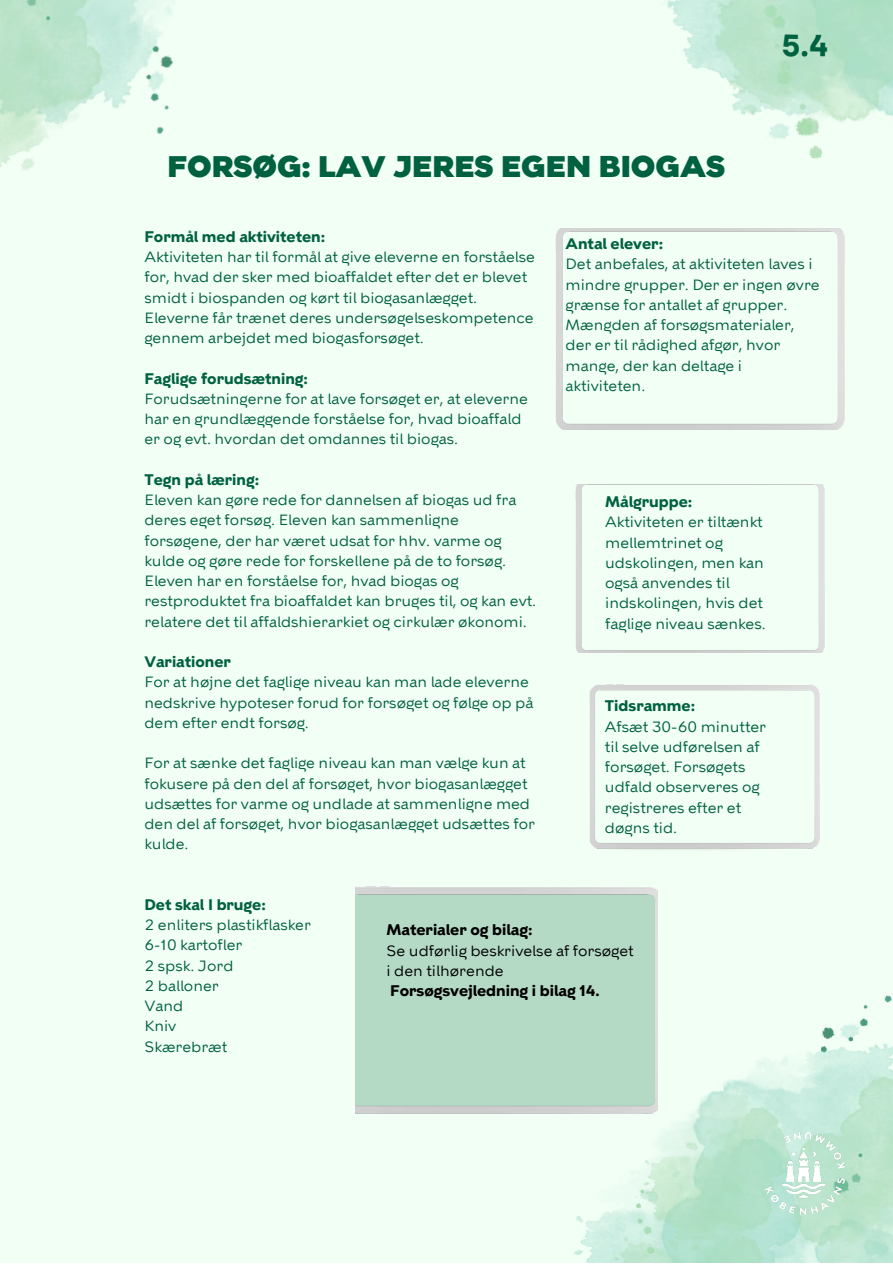
<style>
.page{position:relative;width:893px;height:1264px;background:#fff}
.page>*{position:absolute;margin:0;border:0;box-sizing:border-box;transform-origin:0 0}
.t1{font:30px "KBH Black 5";color:#006140}
.t2{font:15px/20.2px "KBH9";color:#006140}
.t3{font:15px/20.2px "KBH10";color:#006140}
.t4{font:15px "KBH Bold 5";color:#006140}
.t5{font:15px/20.2px "KBH9";color:#000}
.t6{font:15px "KBH Bold 5";color:#000}
.s1{font-family:"KBH Bold 5"}
</style>
<div class="page">
<div style="left:0;top:0;width:892px;height:1262px;background:#f2fff5"></div>
<img style="left:665px;top:0;width:227px;height:159px">
<img style="left:555px;top:229px;width:289px;height:200px">
<img style="left:0;top:0;width:173px;height:170px">
<img style="left:571px;top:995px;width:321px;height:267px">
<img style="left:765px;top:1131px;width:79px;height:83px">
<img style="left:355px;top:886px;width:302px;height:227px">
<img style="left:575px;top:485px;width:249px;height:167px">
<img style="left:589px;top:684px;width:230px;height:166px">
<svg style="left:782px;top:35px;width:45px;height:22px"></svg>
<h2 class="t1" style="left:167px;top:148px;width:559px">FORSØG: LAV JERES EGEN BIOGAS</h2>
<h3 class="t4" style="left:144px;top:228px;width:182px">Formål med aktiviteten:</h3>
<p class="t3" style="left:144px;top:247px;width:392px">Aktiviteten har til formål at give eleverne en forståelse for, hvad der sker med bioaffaldet efter det er blevet smidt i biospanden og kørt til biogasanlægget.<br>Eleverne får trænet deres undersøgelseskompetence gennem arbejdet med biogasforsøget.</p>
<h3 class="t4" style="left:144px;top:369px;width:165px">Faglige forudsætning:</h3>
<p class="t2" style="left:144px;top:388px;width:385px">Forudsætningerne for at lave forsøget er, at eleverne har en grundlæggende forståelse for, hvad bioaffald er og evt. hvordan det omdannes til biogas.</p>
<h3 class="t4" style="left:144px;top:470px;width:116px">Tegn på læring:</h3>
<p class="t2" style="left:144px;top:490px;width:393px">Eleven kan gøre rede for dannelsen af biogas ud fra deres eget forsøg. Eleven kan sammenligne forsøgene, der har været udsat for hhv. varme og kulde og gøre rede for forskellene på de to forsøg.<br>Eleven har en forståelse for, hvad biogas og restproduktet fra bioaffaldet kan bruges til, og kan evt. relatere det til affaldshierarkiet og cirkulær økonomi.</p>
<h3 class="t4" style="left:144px;top:653px;width:88px">Variationer</h3>
<p class="t2" style="left:144px;top:672px;width:390px">For at højne det faglige niveau kan man lade eleverne nedskrive hypoteser forud for forsøget og følge op på dem efter endt forsøg.</p>
<p class="t2" style="left:144px;top:753px;width:392px">For at sænke det faglige niveau kan man vælge kun at fokusere på den del af forsøget, hvor biogasanlægget udsættes for varme og undlade at sammenligne med den del af forsøget, hvor biogasanlægget udsættes for kulde.</p>
<p class="t2" style="left:565px;top:234px;width:255px"><span class="s1">Antal elever:<br></span>Det anbefales, at aktiviteten laves i mindre grupper. Der er ingen øvre grænse for antallet af grupper.<br>Mængden af forsøgsmaterialer, der er til rådighed afgør, hvor mange, der kan deltage i aktiviteten.</p>
<p class="t2" style="left:605px;top:491px;width:162px"><span class="s1">Målgruppe:<br></span>Aktiviteten er tiltænkt mellemtrinet og udskolingen, men kan også anvendes til indskolingen, hvis det faglige niveau sænkes.</p>
<p class="t3" style="left:605px;top:696px;width:163px"><span class="s1">Tidsramme:<br></span>Afsæt 30-60 minutter til selve udførelsen af forsøget. Forsøgets udfald observeres og registreres efter et døgns tid.</p>
<h3 class="t4" style="left:144px;top:895px;width:123px">Det skal I bruge:</h3>
<p class="t2" style="left:144px;top:914px;width:168px">2 enliters plastikflasker</p>
<p class="t2" style="left:144px;top:935px;width:99px">6-10 kartofler</p>
<p class="t2" style="left:144px;top:955px;width:91px">2 spsk. Jord</p>
<p class="t2" style="left:144px;top:975px;width:76px">2 balloner</p>
<p class="t2" style="left:144px;top:995px;width:40px">Vand</p>
<p class="t2" style="left:144px;top:1016px;width:33px">Kniv</p>
<p class="t2" style="left:144px;top:1036px;width:84px">Skærebræt</p>
<h4 class="t6" style="left:386px;top:921px;width:147px">Materialer og bilag:</h4>
<p class="t5" style="left:386px;top:940px;width:249px">Se udførlig beskrivelse af forsøget i den tilhørende<br><span class="s1">Forsøgsvejledning i bilag 14.</span></p>
</div>
